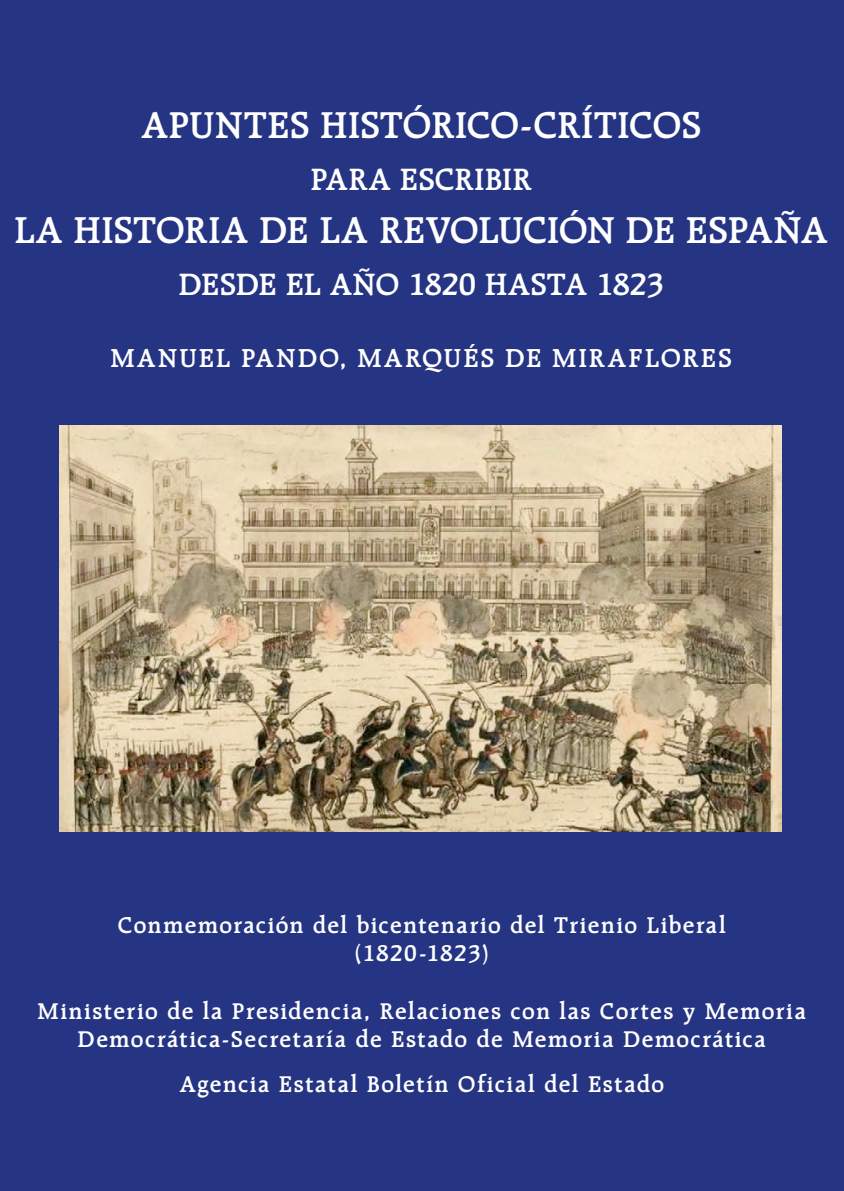
<style>
.page{position:relative;width:844px;height:1191px;background:#fff}
.page>*{position:absolute;margin:0;border:0;box-sizing:border-box;transform-origin:0 0}
.t1{font:600 40.25px "Raleigh LT Std";letter-spacing:-.01em;color:#fff}
.t2{font:600 33.25px "Raleigh LT Std";letter-spacing:-.01em;color:#fff}
.t3{font:600 28px "Raleigh LT Std";letter-spacing:.06em;color:#fff}
.t4{font:600 24.5px/28px "Raleigh LT Std";letter-spacing:.05em;color:#fff;text-align:center}
</style>
<div class="page">
<div style="left:0;top:0;width:843px;height:1191px;background:#253483"></div>
<img style="left:60px;top:425px;width:721px;height:406px">
<p class="t1" style="left:141px;top:102px;width:562px">APUNTES HISTÓRICO-CRÍTICOS</p>
<p class="t2" style="left:310px;top:161px;width:223px">PARA ESCRIBIR</p>
<h1 class="t1" style="left:14px;top:207px;width:815px">LA HISTORIA DE LA REVOLUCIÓN DE ESPAÑA</h1>
<h1 class="t2" style="left:178px;top:266px;width:487px">DESDE EL AÑO 1820 HASTA 1823</h1>
<h2 class="t3" style="left:110px;top:343px;width:623px">MANUEL PANDO, MARQUÉS DE MIRAFLORES</h2>
<p class="t4" style="left:118px;top:911px;width:609px">Conmemoración del bicentenario del Trienio Liberal (1820-1823)</p>
<p class="t4" style="left:37px;top:996px;width:770px">Ministerio de la Presidencia, Relaciones con las Cortes y Memoria<br>Democrática-Secretaría de Estado de Memoria Democrática</p>
<h3 class="t4" style="left:179px;top:1070px;width:486px">Agencia Estatal Boletín Oficial del Estado</h3>
</div>
